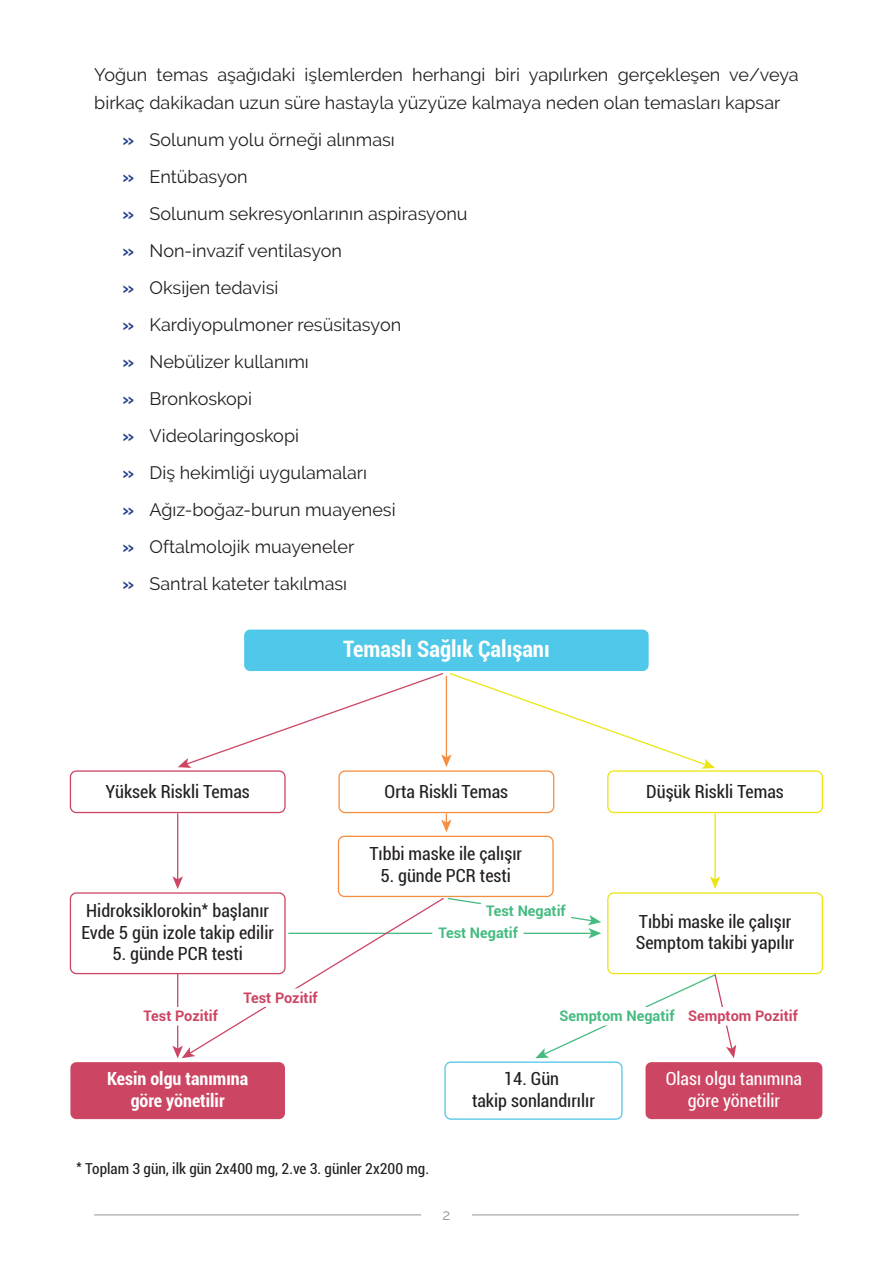
<style>
.page{position:relative;width:893px;height:1263px;background:#fff}
.page>*{position:absolute;margin:0;border:0;box-sizing:border-box;transform-origin:0 0}
.t1{font:700 condensed 22.65px "Roboto";color:#fff}
.t2{font:18px/37px "Raleway";color:#231f20}
.t3{font:condensed 18px/21.8px "Roboto";color:#231f20}
.t4{font:700 condensed 18px/21.8px "Roboto";color:#fff;text-align:center}
.t5{font:condensed 18px/21.8px "Roboto";color:#fff;text-align:center}
.t6{font:condensed 15.15px "Roboto";color:#231f20}
.t7{font:15px "Raleway";color:#939598}
.t8{font:700 14.55px "Roboto";color:#45bb80}
.t9{font:700 14.55px "Roboto";color:#cc4563}
.s1{font-weight:700;color:#253f8e}
.s2{color:#cc4563}
</style>
<div class="page">
<hr style="left:94px;top:1215px;width:327px;height:1px;background:#939598">
<hr style="left:472px;top:1215px;width:326px;height:1px;background:#939598">
<div style="left:244px;top:629px;width:405px;height:42px;background:#50c8e9;border-radius:6px"></div>
<div style="left:70px;top:770px;width:216px;height:43px;border:1px solid #cc4563;border-radius:6px"></div>
<div style="left:338px;top:770px;width:216px;height:43px;border:1px solid #f58e40;border-radius:6px"></div>
<div style="left:607px;top:770px;width:216px;height:43px;border:1px solid #ebe613;border-radius:6px"></div>
<div style="left:70px;top:892px;width:216px;height:82px;border:1px solid #cc4563;border-radius:6px"></div>
<div style="left:338px;top:836px;width:216px;height:61px;border:1px solid #f58e40;border-radius:6px"></div>
<div style="left:607px;top:892px;width:216px;height:82px;border:1px solid #ebe613;border-radius:6px"></div>
<div style="left:70px;top:1062px;width:215px;height:57px;background:#cc4563;border-radius:6px"></div>
<div style="left:444px;top:1061px;width:179px;height:59px;border:1px solid #50c8e9;border-radius:6px"></div>
<div style="left:645px;top:1062px;width:177px;height:57px;background:#cc4563;border-radius:6px"></div>
<hr style="left:177px;top:814px;width:1px;height:66px;background:#cc4563">
<svg style="left:172px;top:876px;width:11px;height:13px"></svg>
<svg style="left:441px;top:814px;width:11px;height:18px"></svg>
<svg style="left:178px;top:673px;width:537px;height:96px"></svg>
<hr style="left:714px;top:814px;width:2px;height:66px;background:#ebe613">
<svg style="left:710px;top:876px;width:10px;height:13px"></svg>
<svg style="left:172px;top:897px;width:564px;height:161px"></svg>
<div style="left:238px;top:988px;width:79px;height:19px;background:#fff;border-radius:4px"></div>
<p class="t2" style="left:94px;top:60px;width:706px;line-height:28.5px">Yoğun temas aşağıdaki işlemlerden herhangi biri yapılırken gerçekleşen ve/veya birkaç dakikadan uzun süre hastayla yüzyüze kalmaya neden olan temasları kapsar</p>
<p class="t2" style="left:123px;top:121px;width:347px"><span class="s1">»</span> Solunum yolu örneği alınması<br><span class="s1">»</span> Entübasyon<br><span class="s1">»</span> Solunum sekresyonlarının aspirasyonu <span class="s1">»</span> Non-invazif ventilasyon<br><span class="s1">»</span> Oksijen tedavisi<br><span class="s1">»</span> Kardiyopulmoner resüsitasyon<br><span class="s1">»</span> Nebülizer kullanımı<br><span class="s1">»</span> Bronkoskopi<br><span class="s1">»</span> Videolaringoskopi<br><span class="s1">»</span> Diş hekimliği uygulamaları<br><span class="s1">»</span> Ağız-boğaz-burun muayenesi<br><span class="s1">»</span> Oftalmolojik muayeneler<br><span class="s1">»</span> Santral kateter takılması</p>
<p class="t1" style="left:343px;top:633px;width:208px">Temaslı Sağlık Çalışanı</p>
<p class="t3" style="left:106px;top:780px;width:146px">Yüksek Riskli Temas</p>
<p class="t3" style="left:385px;top:780px;width:125px">Orta Riskli Temas</p>
<p class="t3" style="left:646px;top:780px;width:139px">Düşük Riskli Temas</p>
<p class="t3" style="left:81px;top:899px;width:194px">Hidroksiklorokin* başlanır<br>Evde 5 gün izole takip edilir</p>
<p class="t3" style="left:112px;top:942px;width:132px">5. günde PCR testi</p>
<p class="t9" style="left:144px;top:1006px;width:76px">Test Pozitif</p>
<p class="t9" style="left:243px;top:987px;width:76px">Test Pozitif</p>
<p class="t3" style="left:369px;top:842px;width:154px">Tıbbi maske ile çalışır</p>
<p class="t3" style="left:380px;top:864px;width:132px">5. günde PCR testi</p>
<p class="t8" style="left:486px;top:901px;width:81px">Test Negatif</p>
<p class="t8" style="left:438px;top:923px;width:81px">Test Negatif</p>
<p class="t3" style="left:636px;top:910px;width:160px">Tıbbi maske ile çalışır<br>Semptom takibi yapılır</p>
<p class="t8" style="left:560px;top:1006px;width:240px">Semptom Negatif <span class="s2">Semptom Pozitif</span></p>
<p class="t4" style="left:107px;top:1067px;width:143px">Kesin olgu tanımına göre yönetilir</p>
<p class="t3" style="left:472px;top:1067px;width:124px;text-align:center">14. Gün<br>takip sonlandırılır</p>
<p class="t5" style="left:666px;top:1067px;width:138px">Olası olgu tanımına göre yönetilir</p>
<p class="t6" style="left:76px;top:1157px;width:354px">* Toplam 3 gün, ilk gün 2x400 mg, 2.ve 3. günler 2x200 mg.</p>
<p class="t7" style="left:443px;top:1206px;width:9px">2</p>
</div>
